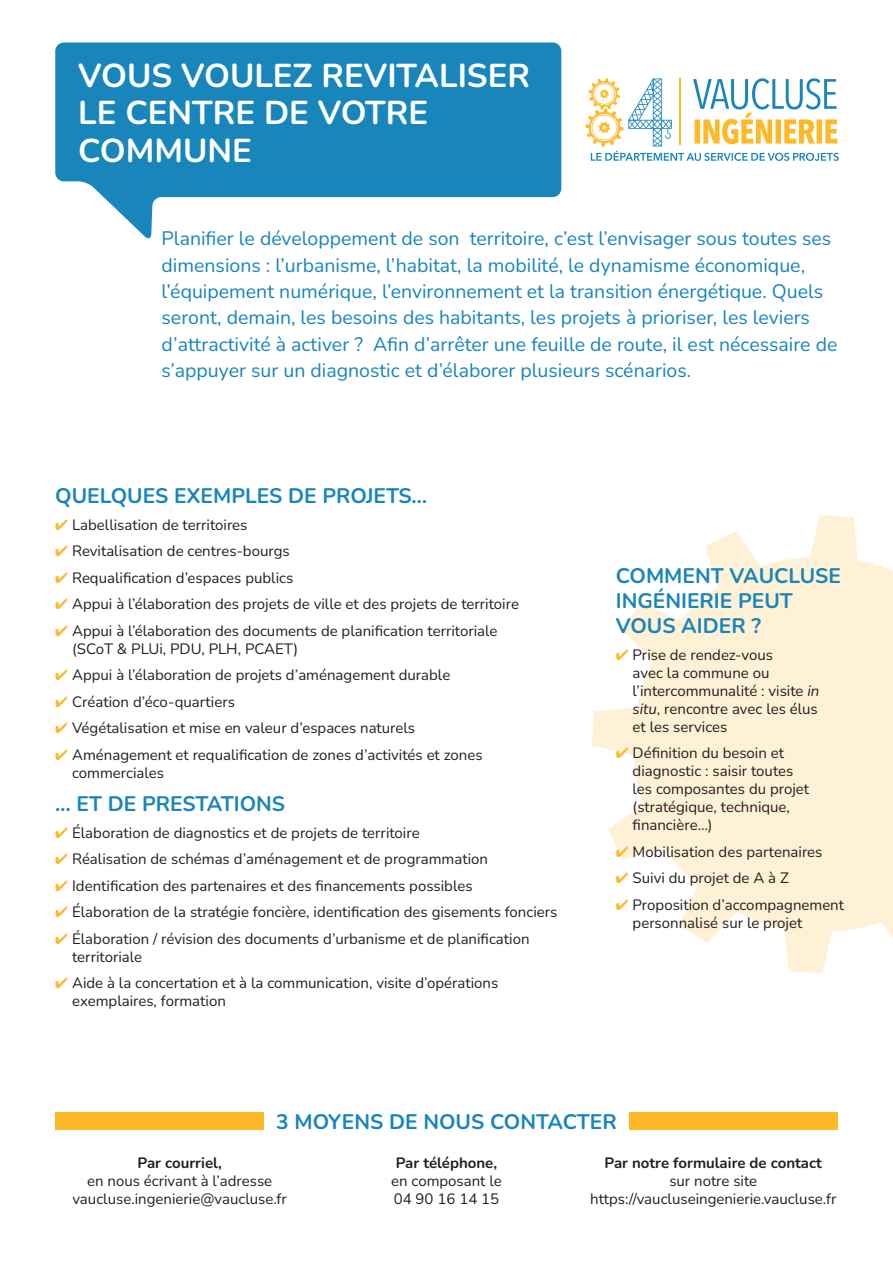
<style>
.page{position:relative;width:893px;height:1263px;background:#fff}
.page>*{position:absolute;margin:0;border:0;box-sizing:border-box;transform-origin:0 0}
.t1{font:700 33px/37.5px "Nunito";color:#fff}
.t2{font:700 21px/25.2px "Nunito";color:#1885bb}
.t3{font:19.5px/26.4px "Nunito";color:#1885bb}
.t4{font:15px/18px "Nunito";color:#231f20}
.s1{color:#fdb928}
.s2{font-style:italic}
.s3{font-weight:700}
</style>
<div class="page">
<svg style="left:592px;top:515px;width:301px;height:458px;fill:#fef1d6"></svg>
<svg style="left:55px;top:43px;width:506px;height:196px;fill:#1885bb"></svg>
<div style="left:55px;top:1112px;width:209px;height:17px;background:#fdb928"></div>
<div style="left:629px;top:1112px;width:209px;height:17px;background:#fdb928"></div>
<svg style="left:585px;top:78px;width:254px;height:83px"></svg>
<p class="t1" style="left:78px;top:55px;width:453px">VOUS VOULEZ REVITALISER</p>
<p class="t1" style="left:78px;top:93px;width:351px">LE CENTRE DE VOTRE<br>COMMUNE</p>
<p class="t3" style="left:162px;top:224px;width:677px">Planifier le développement de son territoire, c’est l’envisager sous toutes ses dimensions : l’urbanisme, l’habitat, la mobilité, le dynamisme économique, l’équipement numérique, l’environnement et la transition énergétique. Quels seront, demain, les besoins des habitants, les projets à prioriser, les leviers d’attractivité à activer ? Afin d’arrêter une feuille de route, il est nécessaire de s’appuyer sur un diagnostic et d’élaborer plusieurs scénarios.</p>
<p class="t2" style="left:55px;top:482px;width:373px">QUELQUES EXEMPLES DE PROJETS…</p>
<p class="t4" style="left:55px;top:515px;width:194px"><span class="s1">✔</span> Labellisation de territoires</p>
<p class="t4" style="left:55px;top:541px;width:236px"><span class="s1">✔</span> Revitalisation de centres-bourgs</p>
<p class="t4" style="left:55px;top:568px;width:240px"><span class="s1">✔</span> Requalification d’espaces publics</p>
<p class="t4" style="left:55px;top:594px;width:465px"><span class="s1">✔</span> Appui à l’élaboration des projets de ville et des projets de territoire</p>
<p class="t4" style="left:72px;top:621px;width:427px;text-indent:-17px"><span class="s1">✔</span> Appui à l’élaboration des documents de planification territoriale (SCoT &amp; PLUi, PDU, PLH, PCAET)</p>
<p class="t4" style="left:55px;top:665px;width:397px"><span class="s1">✔</span> Appui à l’élaboration de projets d’aménagement durable</p>
<p class="t4" style="left:55px;top:692px;width:181px"><span class="s1">✔</span> Création d’éco-quartiers</p>
<p class="t4" style="left:55px;top:718px;width:361px"><span class="s1">✔</span> Végétalisation et mise en valeur d’espaces naturels</p>
<p class="t4" style="left:72px;top:745px;width:412px;text-indent:-17px"><span class="s1">✔</span> Aménagement et requalification de zones d’activités et zones commerciales</p>
<p class="t2" style="left:55px;top:791px;width:231px">… ET DE PRESTATIONS</p>
<p class="t4" style="left:55px;top:823px;width:366px"><span class="s1">✔</span> Élaboration de diagnostics et de projets de territoire</p>
<p class="t4" style="left:55px;top:850px;width:434px"><span class="s1">✔</span> Réalisation de schémas d’aménagement et de programmation</p>
<p class="t4" style="left:55px;top:876px;width:419px"><span class="s1">✔</span> Identification des partenaires et des financements possibles</p>
<p class="t4" style="left:55px;top:903px;width:504px"><span class="s1">✔</span> Élaboration de la stratégie foncière, identification des gisements fonciers</p>
<p class="t4" style="left:72px;top:929px;width:459px;text-indent:-17px"><span class="s1">✔</span> Élaboration / révision des documents d’urbanisme et de planification territoriale</p>
<p class="t4" style="left:72px;top:974px;width:428px;text-indent:-17px"><span class="s1">✔</span> Aide à la concertation et à la communication, visite d’opérations exemplaires, formation</p>
<p class="t2" style="left:616px;top:562px;width:227px">COMMENT VAUCLUSE<br>INGÉNIERIE PEUT<br>VOUS AIDER ?</p>
<p class="t4" style="left:633px;top:645px;width:188px;text-indent:-17px"><span class="s1">✔</span> Prise de rendez-vous<br>avec la commune ou l’intercommunalité : visite <span class="s2">in situ</span>, rencontre avec les élus et les services</p>
<p class="t4" style="left:633px;top:744px;width:178px;text-indent:-17px"><span class="s1">✔</span> Définition du besoin et diagnostic : saisir toutes les composantes du projet (stratégique, technique, financière…)</p>
<p class="t4" style="left:616px;top:842px;width:208px"><span class="s1">✔</span> Mobilisation des partenaires</p>
<p class="t4" style="left:616px;top:869px;width:175px"><span class="s1">✔</span> Suivi du projet de A à Z</p>
<p class="t4" style="left:633px;top:895px;width:213px;text-indent:-17px"><span class="s1">✔</span> Proposition d’accompagnement personnalisé sur le projet</p>
<p class="t2" style="left:276px;top:1108px;width:342px">3 MOYENS DE NOUS CONTACTER</p>
<p class="t4" style="left:87px;top:1153px;width:187px;text-align:center"><span class="s3">Par courriel,<br></span>en nous écrivant à l’adresse</p>
<p class="t4" style="left:72px;top:1189px;width:216px">vaucluse.ingenierie@vaucluse.fr</p>
<p class="t4" style="left:391px;top:1153px;width:112px;text-align:center"><span class="s3">Par téléphone, </span>en composant le<br>04 90 16 14 15</p>
<p class="t4" style="left:590px;top:1153px;width:248px;text-align:center"><span class="s3">Par notre formulaire de contact<br></span>sur notre site https://vaucluseingenierie.vaucluse.fr</p>
</div>
